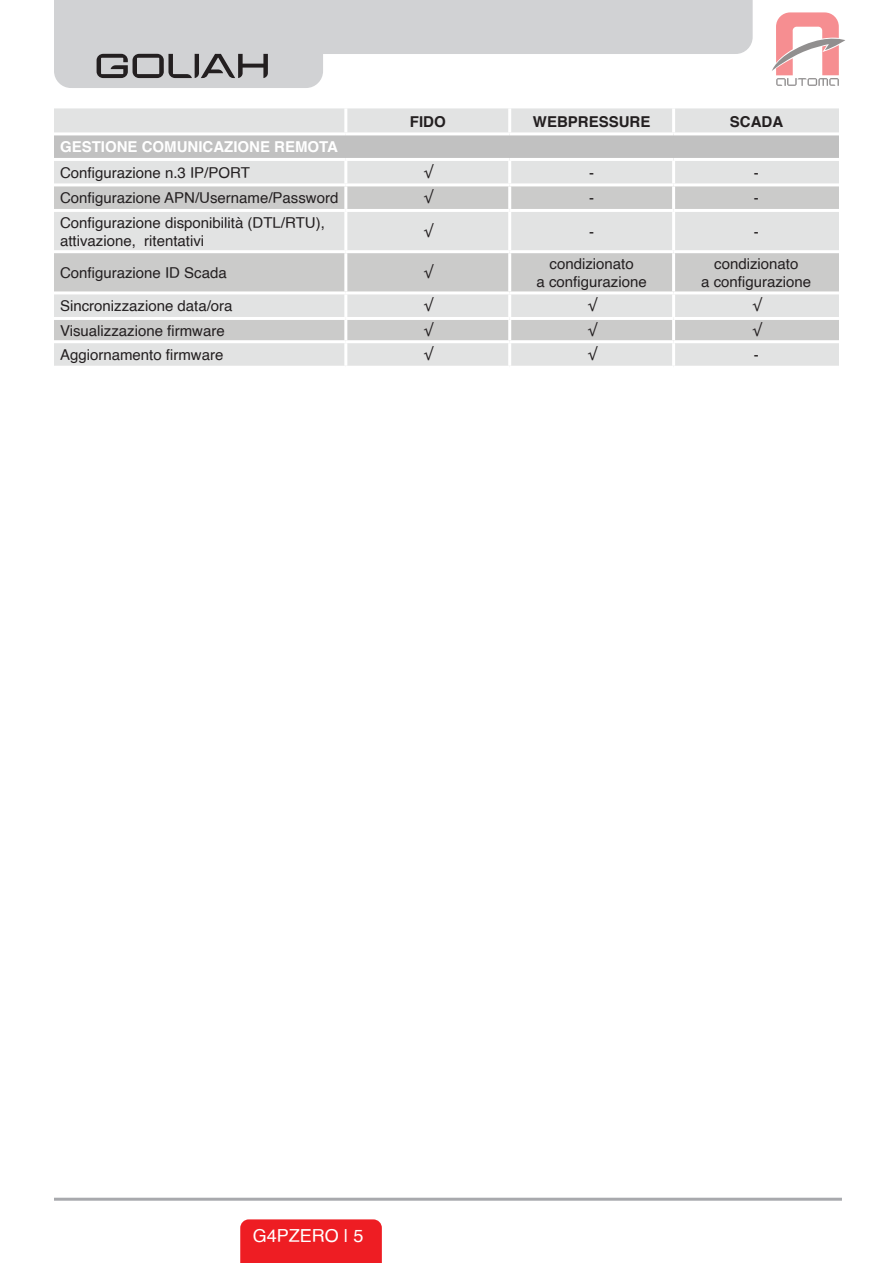
<style>
.page{position:relative;width:893px;height:1263px;background:#fff}
.page>*{position:absolute;margin:0;border:0;box-sizing:border-box;transform-origin:0 0}
.t1{font:18px "Helvetica";color:#fff}
.t2{font:15px/18px "Helvetica";color:#231f20;text-align:center}
.t3{font:700 15px "Helvetica";color:#fff}
.t4{font:700 15px "Helvetica";color:#231f20}
</style>
<div class="page">
<div style="left:240px;top:1219px;width:142px;height:44px;background:#ee1d23"></div>
<hr style="left:54px;top:1198px;width:788px;height:3px;background:#a8a9ad">
<div style="left:54px;top:13px;width:269px;height:75px;background:#d1d2d4;border-radius:17px"></div>
<svg style="left:772px;top:12px;width:73px;height:74px"></svg>
<svg style="left:54px;top:0;width:699px;height:78px"></svg>
<div style="left:54px;top:108px;width:785px;height:258px;background:#e2e3e3"></div>
<div style="left:54px;top:134px;width:785px;height:25px;background:#c1c1c1"></div>
<div style="left:54px;top:186px;width:785px;height:23px;background:#cbcbca"></div>
<div style="left:54px;top:253px;width:785px;height:38px;background:#cbcbca"></div>
<div style="left:54px;top:320px;width:785px;height:20px;background:#cbcbca"></div>
<hr style="left:344px;top:161px;width:3px;height:22px;background:#fff">
<hr style="left:508px;top:161px;width:3px;height:22px;background:#fff">
<hr style="left:54px;top:183px;width:292px;height:3px;background:#fff">
<hr style="left:346px;top:183px;width:164px;height:3px;background:#fff">
<hr style="left:344px;top:186px;width:3px;height:23px;background:#fff">
<hr style="left:510px;top:183px;width:164px;height:3px;background:#fff">
<hr style="left:508px;top:186px;width:3px;height:23px;background:#fff">
<hr style="left:54px;top:209px;width:292px;height:3px;background:#fff">
<hr style="left:346px;top:209px;width:164px;height:3px;background:#fff">
<hr style="left:344px;top:212px;width:3px;height:38px;background:#fff">
<hr style="left:510px;top:209px;width:164px;height:3px;background:#fff">
<hr style="left:508px;top:212px;width:3px;height:38px;background:#fff">
<hr style="left:54px;top:250px;width:292px;height:3px;background:#fff">
<hr style="left:346px;top:250px;width:164px;height:3px;background:#fff">
<hr style="left:344px;top:253px;width:3px;height:38px;background:#fff">
<hr style="left:510px;top:250px;width:164px;height:3px;background:#fff">
<hr style="left:508px;top:253px;width:3px;height:38px;background:#fff">
<hr style="left:54px;top:291px;width:292px;height:3px;background:#fff">
<hr style="left:346px;top:291px;width:164px;height:3px;background:#fff">
<hr style="left:344px;top:294px;width:3px;height:23px;background:#fff">
<hr style="left:510px;top:291px;width:164px;height:3px;background:#fff">
<hr style="left:508px;top:294px;width:3px;height:23px;background:#fff">
<hr style="left:54px;top:317px;width:292px;height:3px;background:#fff">
<hr style="left:346px;top:317px;width:164px;height:3px;background:#fff">
<hr style="left:344px;top:320px;width:3px;height:20px;background:#fff">
<hr style="left:510px;top:317px;width:164px;height:3px;background:#fff">
<hr style="left:508px;top:320px;width:3px;height:20px;background:#fff">
<hr style="left:54px;top:340px;width:292px;height:3px;background:#fff">
<hr style="left:346px;top:340px;width:164px;height:3px;background:#fff">
<hr style="left:344px;top:343px;width:3px;height:23px;background:#fff">
<hr style="left:510px;top:340px;width:164px;height:3px;background:#fff">
<hr style="left:508px;top:343px;width:3px;height:23px;background:#fff">
<hr style="left:672px;top:161px;width:3px;height:22px;background:#fff">
<hr style="left:674px;top:183px;width:165px;height:3px;background:#fff">
<hr style="left:672px;top:186px;width:3px;height:23px;background:#fff">
<hr style="left:674px;top:209px;width:165px;height:3px;background:#fff">
<hr style="left:672px;top:212px;width:3px;height:38px;background:#fff">
<hr style="left:674px;top:250px;width:165px;height:3px;background:#fff">
<hr style="left:672px;top:253px;width:3px;height:38px;background:#fff">
<hr style="left:674px;top:291px;width:165px;height:3px;background:#fff">
<hr style="left:672px;top:294px;width:3px;height:23px;background:#fff">
<hr style="left:674px;top:317px;width:165px;height:3px;background:#fff">
<hr style="left:672px;top:320px;width:3px;height:20px;background:#fff">
<hr style="left:674px;top:340px;width:165px;height:3px;background:#fff">
<hr style="left:672px;top:343px;width:3px;height:23px;background:#fff">
<hr style="left:344px;top:108px;width:3px;height:24px;background:#fff">
<hr style="left:508px;top:108px;width:3px;height:24px;background:#fff">
<hr style="left:672px;top:108px;width:3px;height:24px;background:#fff">
<hr style="left:54px;top:132px;width:292px;height:3px;background:#fff">
<hr style="left:346px;top:132px;width:164px;height:3px;background:#fff">
<hr style="left:510px;top:132px;width:164px;height:3px;background:#fff">
<hr style="left:674px;top:132px;width:165px;height:3px;background:#fff">
<hr style="left:54px;top:158px;width:292px;height:3px;background:#fff">
<hr style="left:346px;top:158px;width:164px;height:3px;background:#fff">
<hr style="left:510px;top:158px;width:164px;height:3px;background:#fff">
<hr style="left:674px;top:158px;width:165px;height:3px;background:#fff">
<p class="t4" style="left:410px;top:109px;width:37px">FIDO</p>
<p class="t4" style="left:533px;top:109px;width:119px">WEBPRESSURE</p>
<p class="t4" style="left:730px;top:109px;width:55px">SCADA</p>
<p class="t3" style="left:60px;top:135px;width:280px">GESTIONE COMUNICAZIONE REMOTA</p>
<p class="t2" style="left:60px;top:164px;width:191px">Configurazione n.3 IP/PORT</p>
<p class="t2" style="left:424px;top:164px;width:10px">√</p>
<p class="t2" style="left:589px;top:164px;width:6px">-</p>
<p class="t2" style="left:754px;top:164px;width:6px">-</p>
<p class="t2" style="left:60px;top:189px;width:280px">Configurazione APN/Username/Password</p>
<p class="t2" style="left:424px;top:189px;width:10px">√</p>
<p class="t2" style="left:589px;top:189px;width:6px">-</p>
<p class="t2" style="left:754px;top:189px;width:6px">-</p>
<p class="t2" style="left:60px;top:214px;width:266px;text-align:left">Configurazione disponibilità (DTL/RTU), attivazione, ritentativi</p>
<p class="t2" style="left:424px;top:223px;width:10px">√</p>
<p class="t2" style="left:589px;top:223px;width:6px">-</p>
<p class="t2" style="left:754px;top:223px;width:6px">-</p>
<p class="t2" style="left:60px;top:264px;width:168px">Configurazione ID Scada</p>
<p class="t2" style="left:424px;top:264px;width:10px">√</p>
<p class="t2" style="left:537px;top:255px;width:112px">condizionato<br>a configurazione</p>
<p class="t2" style="left:701px;top:255px;width:112px">condizionato<br>a configurazione</p>
<p class="t2" style="left:60px;top:297px;width:174px">Sincronizzazione data/ora</p>
<p class="t2" style="left:424px;top:297px;width:10px">√</p>
<p class="t2" style="left:588px;top:297px;width:10px">√</p>
<p class="t2" style="left:753px;top:297px;width:10px">√</p>
<p class="t2" style="left:60px;top:322px;width:166px">Visualizzazione firmware</p>
<p class="t2" style="left:424px;top:322px;width:10px">√</p>
<p class="t2" style="left:588px;top:322px;width:10px">√</p>
<p class="t2" style="left:753px;top:322px;width:10px">√</p>
<p class="t2" style="left:60px;top:346px;width:165px">Aggiornamento firmware</p>
<p class="t2" style="left:424px;top:346px;width:10px">√</p>
<p class="t2" style="left:588px;top:346px;width:10px">√</p>
<p class="t2" style="left:754px;top:346px;width:6px">-</p>
<p class="t1" style="left:253px;top:1222px;width:112px">G4PZERO | 5</p>
</div>
